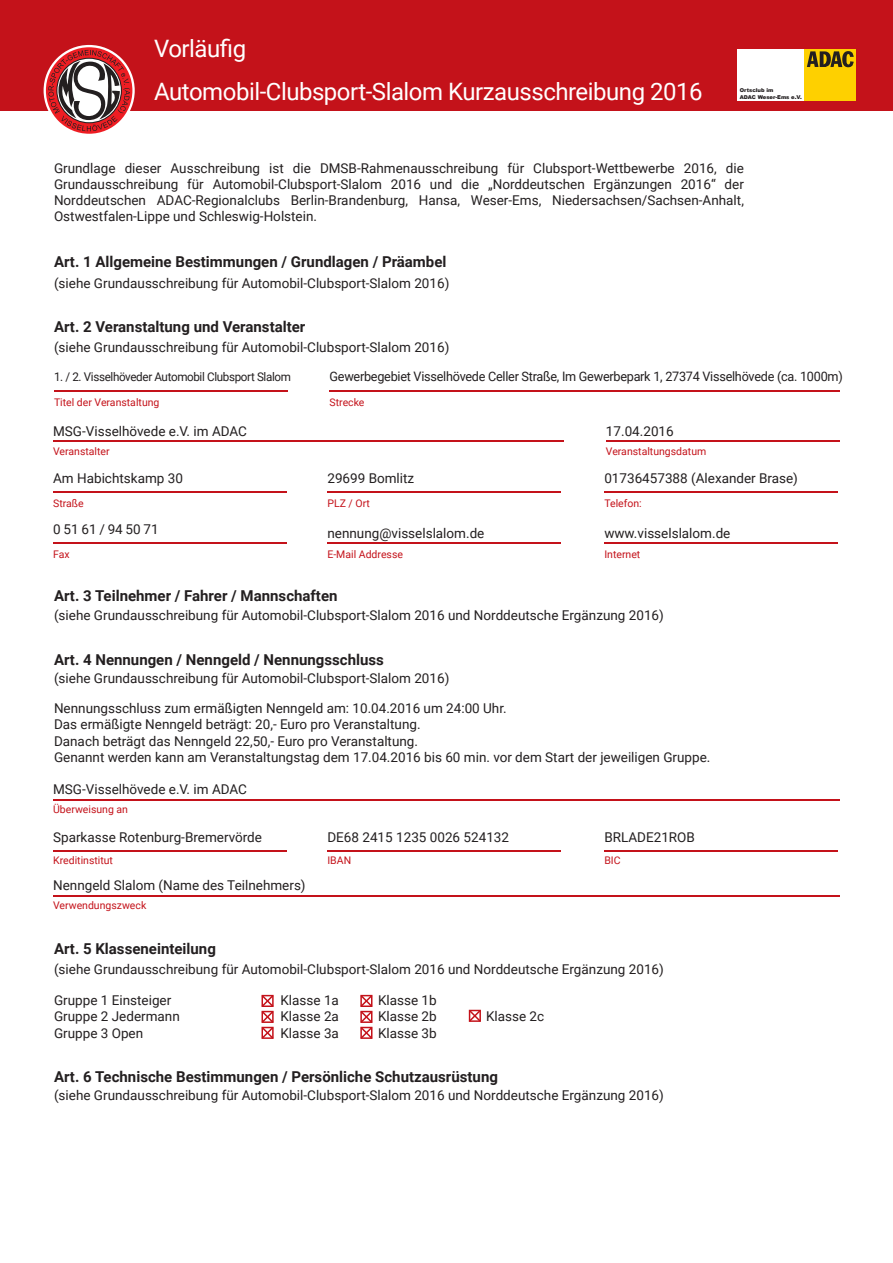
<style>
.page{position:relative;width:893px;height:1263px;background:#fff}
.page>*{position:absolute;margin:0;border:0;box-sizing:border-box;transform-origin:0 0}
.t1{font:24px "Roboto";letter-spacing:-.02em;color:#fff}
.t2{font:700 15px "Roboto";color:#231f20}
.t3{font:13.5px/16.2px "Roboto";color:#231f20;text-align:justify}
.t4{font:13.05px "Roboto";letter-spacing:-.02em;color:#231f20}
.t5{font:12px "Roboto";letter-spacing:-.03em;color:#231f20}
.t6{font:10.5px "Roboto";color:#c4121a}
.t7{font:900 5.25px/6.3px "Arial";color:#231f20}
</style>
<div class="page">
<div style="left:0;top:0;width:893px;height:111px;background:#c4121a"></div>
<svg style="left:44px;top:45px;width:91px;height:89px"></svg>
<div style="left:738px;top:49px;width:118px;height:51px;background:#fff"></div>
<div style="left:804px;top:49px;width:52px;height:51px;background:#fed000"></div>
<svg style="left:807px;top:51px;width:47px;height:16px"></svg>
<hr style="left:53px;top:491px;width:234px;height:2px;background:#c4121a">
<hr style="left:327px;top:491px;width:234px;height:2px;background:#c4121a">
<hr style="left:604px;top:491px;width:234px;height:2px;background:#c4121a">
<hr style="left:53px;top:542px;width:234px;height:2px;background:#c4121a">
<hr style="left:327px;top:542px;width:234px;height:2px;background:#c4121a">
<hr style="left:604px;top:542px;width:234px;height:2px;background:#c4121a">
<hr style="left:53px;top:440px;width:510px;height:2px;background:#c4121a">
<hr style="left:606px;top:440px;width:234px;height:2px;background:#c4121a">
<hr style="left:54px;top:390px;width:234px;height:2px;background:#c4121a">
<hr style="left:330px;top:390px;width:510px;height:2px;background:#c4121a">
<hr style="left:53px;top:850px;width:234px;height:2px;background:#c4121a">
<hr style="left:327px;top:850px;width:234px;height:2px;background:#c4121a">
<hr style="left:604px;top:850px;width:234px;height:2px;background:#c4121a">
<hr style="left:53px;top:799px;width:787px;height:2px;background:#c4121a">
<svg style="left:261px;top:994px;width:13px;height:45px"></svg>
<svg style="left:360px;top:994px;width:13px;height:45px"></svg>
<svg style="left:468px;top:1009px;width:13px;height:13px"></svg>
<hr style="left:53px;top:895px;width:787px;height:2px;background:#c4121a">
<h1 class="t1" style="left:154px;top:32px;width:94px">Vorläufig</h1>
<h1 class="t1" style="left:154px;top:75px;width:550px">Automobil-Clubsport-Slalom Kurzausschreibung 2016</h1>
<p class="t7" style="left:740px;top:87px;width:63px">Ortsclub im<br>ADAC Weser-Ems e.V.</p>
<p class="t3" style="left:54px;top:159px;width:691px">Grundlage dieser Ausschreibung ist die DMSB-Rahmenausschreibung für Clubsport-Wettbewerbe 2016, die Grundausschreibung für Automobil-Clubsport-Slalom 2016 und die „Norddeutschen Ergänzungen 2016“ der Norddeutschen ADAC-Regionalclubs Berlin-Brandenburg, Hansa, Weser-Ems, Niedersachsen/Sachsen-Anhalt, Ostwestfalen-Lippe und Schleswig-Holstein.</p>
<p class="t2" style="left:54px;top:252px;width:394px">Art. 1 Allgemeine Bestimmungen / Grundlagen / Präambel</p>
<p class="t3" style="left:54px;top:274px;width:397px">(siehe Grundausschreibung für Automobil-Clubsport-Slalom 2016)</p>
<p class="t2" style="left:54px;top:316px;width:253px">Art. 2 Veranstaltung und Veranstalter</p>
<p class="t3" style="left:54px;top:338px;width:397px">(siehe Grundausschreibung für Automobil-Clubsport-Slalom 2016)</p>
<p class="t5" style="left:54px;top:368px;width:239px">1. / 2. Visselhöveder Automobil Clubsport Slalom</p>
<p class="t4" style="left:330px;top:368px;width:515px">Gewerbegebiet Visselhövede Celler Straße, Im Gewerbepark 1, 27374 Visselhövede (ca. 1000m)</p>
<p class="t6" style="left:54px;top:394px;width:107px">Titel der Veranstaltung</p>
<p class="t6" style="left:330px;top:394px;width:36px">Strecke</p>
<p class="t3" style="left:53px;top:422px;width:195px">MSG-Visselhövede e.V. im ADAC</p>
<p class="t3" style="left:606px;top:422px;width:69px">17.04.2016</p>
<p class="t6" style="left:53px;top:444px;width:58px">Veranstalter</p>
<p class="t6" style="left:606px;top:444px;width:102px">Veranstaltungsdatum</p>
<p class="t3" style="left:53px;top:469px;width:131px">Am Habichtskamp 30</p>
<p class="t3" style="left:327px;top:469px;width:88px">29699 Bomlitz</p>
<p class="t3" style="left:604px;top:469px;width:195px">01736457388 (Alexander Brase)</p>
<p class="t6" style="left:53px;top:495px;width:32px">Straße</p>
<p class="t6" style="left:327px;top:495px;width:44px">PLZ / Ort</p>
<p class="t6" style="left:604px;top:495px;width:39px">Telefon:</p>
<p class="t3" style="left:53px;top:520px;width:107px">0 51 61 / 94 50 71</p>
<p class="t3" style="left:327px;top:524px;width:158px">nennung@visselslalom.de</p>
<p class="t3" style="left:604px;top:524px;width:128px">www.visselslalom.de</p>
<p class="t6" style="left:53px;top:547px;width:18px">Fax</p>
<p class="t6" style="left:327px;top:547px;width:77px">E-Mail Addresse</p>
<p class="t6" style="left:604px;top:547px;width:37px">Internet</p>
<p class="t2" style="left:54px;top:585px;width:285px">Art. 3 Teilnehmer / Fahrer / Mannschaften</p>
<p class="t3" style="left:54px;top:606px;width:611px">(siehe Grundausschreibung für Automobil-Clubsport-Slalom 2016 und Norddeutsche Ergänzung 2016)</p>
<p class="t2" style="left:54px;top:649px;width:331px">Art. 4 Nennungen / Nenngeld / Nennungsschluss</p>
<p class="t3" style="left:54px;top:670px;width:397px">(siehe Grundausschreibung für Automobil-Clubsport-Slalom 2016)</p>
<p class="t3" style="left:54px;top:700px;width:658px;text-align:left">Nennungsschluss zum ermäßigten Nenngeld am: 10.04.2016 um 24:00 Uhr.<br>Das ermäßigte Nenngeld beträgt: 20,- Euro pro Veranstaltung.<br>Danach beträgt das Nenngeld 22,50,- Euro pro Veranstaltung.<br>Genannt werden kann am Veranstaltungstag dem 17.04.2016 bis 60 min. vor dem Start der jeweiligen Gruppe.</p>
<p class="t3" style="left:53px;top:781px;width:195px">MSG-Visselhövede e.V. im ADAC</p>
<p class="t6" style="left:53px;top:801px;width:76px">Überweisung an</p>
<p class="t3" style="left:53px;top:829px;width:210px">Sparkasse Rotenburg-Bremervörde</p>
<p class="t6" style="left:53px;top:852px;width:61px">Kreditinstitut</p>
<p class="t3" style="left:53px;top:877px;width:254px">Nenngeld Slalom (Name des Teilnehmers)</p>
<p class="t6" style="left:53px;top:898px;width:95px">Verwendungszweck</p>
<p class="t3" style="left:327px;top:829px;width:183px">DE68 2415 1235 0026 524132</p>
<p class="t6" style="left:327px;top:852px;width:25px">IBAN</p>
<p class="t3" style="left:604px;top:829px;width:92px">BRLADE21ROB</p>
<p class="t6" style="left:604px;top:852px;width:18px">BIC</p>
<p class="t2" style="left:54px;top:938px;width:163px">Art. 5 Klasseneinteilung</p>
<p class="t3" style="left:54px;top:992px;width:119px">Gruppe 1 Einsteiger</p>
<p class="t3" style="left:281px;top:992px;width:60px">Klasse 1a</p>
<p class="t3" style="left:378px;top:992px;width:60px">Klasse 1b</p>
<p class="t3" style="left:54px;top:1008px;width:127px">Gruppe 2 Jedermann</p>
<p class="t3" style="left:281px;top:1008px;width:60px">Klasse 2a</p>
<p class="t3" style="left:378px;top:1008px;width:60px">Klasse 2b</p>
<p class="t3" style="left:486px;top:1008px;width:60px">Klasse 2c</p>
<p class="t3" style="left:54px;top:1024px;width:91px">Gruppe 3 Open</p>
<p class="t3" style="left:281px;top:1024px;width:60px">Klasse 3a</p>
<p class="t3" style="left:378px;top:1024px;width:60px">Klasse 3b</p>
<p class="t3" style="left:54px;top:960px;width:611px">(siehe Grundausschreibung für Automobil-Clubsport-Slalom 2016 und Norddeutsche Ergänzung 2016)</p>
<p class="t2" style="left:54px;top:1066px;width:445px">Art. 6 Technische Bestimmungen / Persönliche Schutzausrüstung</p>
<p class="t3" style="left:54px;top:1087px;width:611px">(siehe Grundausschreibung für Automobil-Clubsport-Slalom 2016 und Norddeutsche Ergänzung 2016)</p>
</div>
